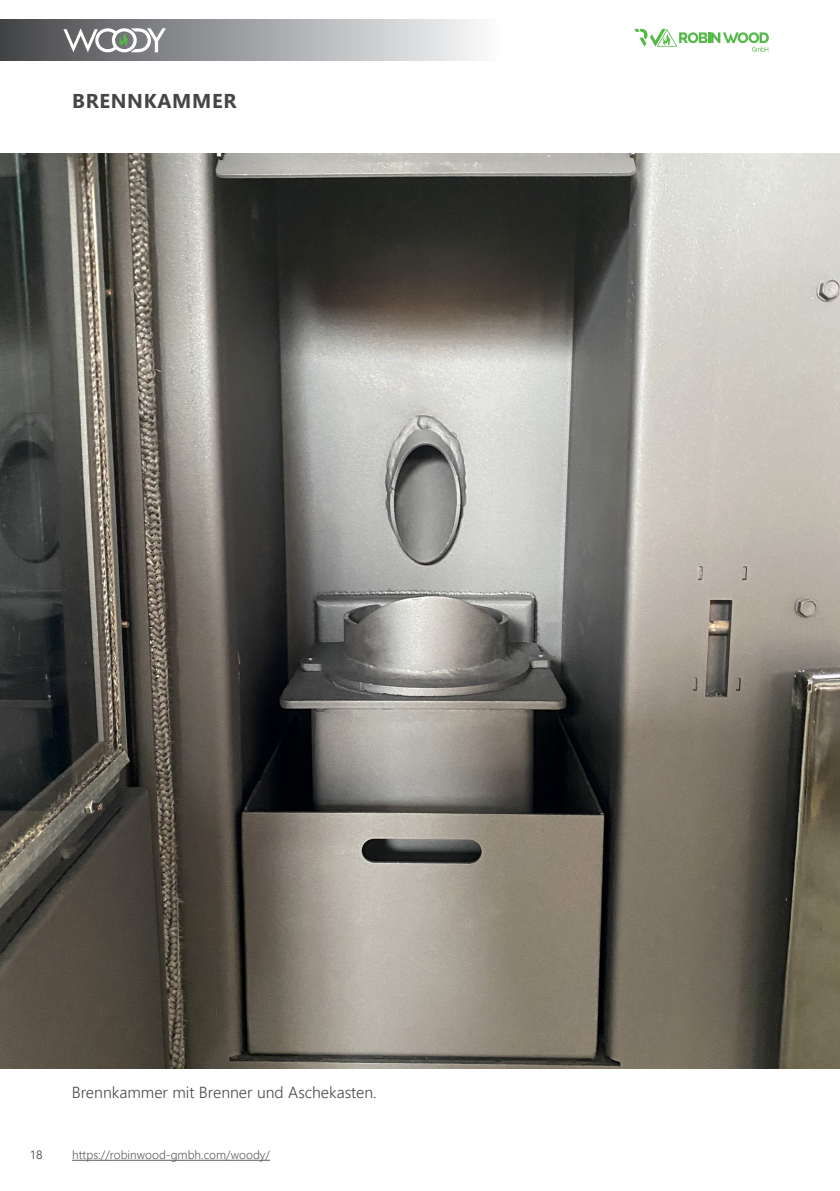
<style>
.page{position:relative;width:840px;height:1191px;background:#fff}
.page>*{position:absolute;margin:0;border:0;box-sizing:border-box;transform-origin:0 0}
.Paragraph_Style_2{font:700 20px "Segoe UI";letter-spacing:.035em;color:#454545}
.t1{font:300 16px "Segoe UI";color:#4b4c4d}
.t2{font:300 12px "Segoe UI";color:#5e5e61}
.t3{font:12px "Segoe UI";color:#585b5c}
</style>
<div class="page">
<svg style="left:634px;top:29px;width:134px;height:23px"></svg>
<hr style="left:72px;top:1159px;width:198px;height:1px;background:#5e5e61">
<img style="left:0;top:153px;width:839px;height:915px">
<div style="left:0;top:20px;width:504px;height:41px;background:linear-gradient(to right,#454649,#fdfeff)"></div>
<svg style="left:63px;top:28px;width:103px;height:24px"></svg>
<p class="Paragraph_Style_2" style="left:72px;top:82px;width:166px">BRENNKAMMER</p>
<p class="t1" style="left:72px;top:1077px;width:306px">Brennkammer mit Brenner und Aschekasten.</p>
<p class="t3" style="left:30px;top:1142px;width:14px">18</p>
<p class="t2" style="left:72px;top:1143px;width:199px">https://robinwood-gmbh.com/woody/</p>
</div>
